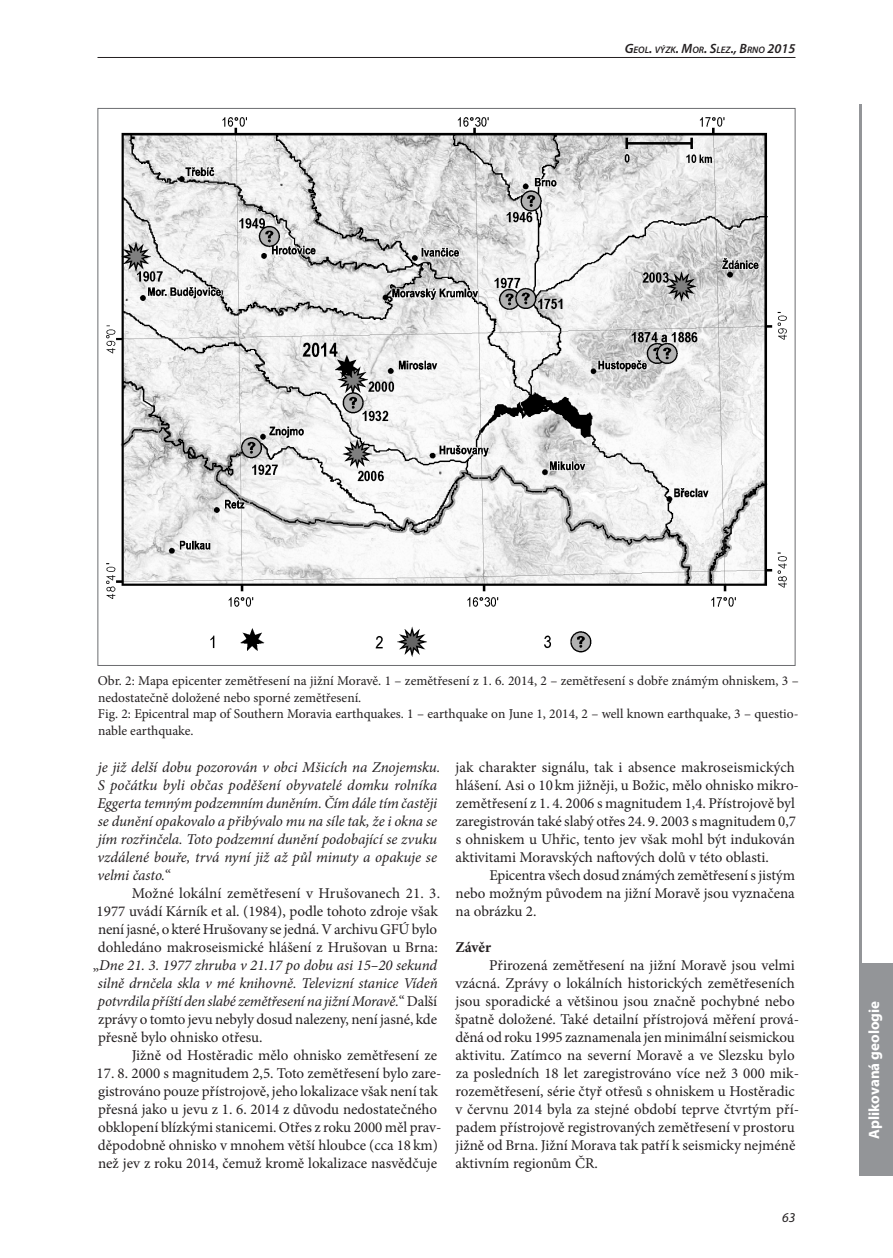
<style>
.page{position:relative;width:893px;height:1258px;background:#fff}
.page>*{position:absolute;margin:0;border:0;box-sizing:border-box;transform-origin:0 0}
.t1{font:15px/18px "Minion Pro";color:#231f20}
.t2{font:italic 15px/18px "Minion Pro";letter-spacing:-.005em;color:#231f20}
.t3{font:700 15px "Myriad Pro";color:#fff}
.t4{font:700 15px "Minion Pro";letter-spacing:-.005em;color:#231f20}
.t5{font:13.5px/16.5px "Minion Pro";color:#231f20}
.t6{font:italic 13.5px "Myriad Pro";color:#231f20}
.t7{font:italic 600 9.45px "Myriad Pro";color:#231f20}
.s1{font-size:13.5px}
.s2{font-style:normal}
</style>
<div class="page">
<hr style="left:859px;top:104px;width:2px;height:1071px;background:#939598">
<hr style="left:97px;top:57px;width:698px;height:1px;background:#231f20">
<img style="left:106px;top:117px;width:681px;height:540px">
<div style="left:859px;top:963px;width:33px;height:212px;background:#939598"></div>
<p class="t7" style="left:624px;top:46px;width:172px"><span class="s1">G</span>EOL<span class="s1">.</span> VÝZK<span class="s1">. M</span>OR<span class="s1">. S</span>LEZ<span class="s1">., B</span>RNO <span class="s1">2015</span></p>
<p class="t5" style="left:98px;top:674px;width:702px">Obr. 2: Mapa epicenter zemětřesení na jižní Moravě. 1 – zemětřesení z 1. 6. 2014, 2 – zemětřesení s dobře známým ohniskem, 3 – nedostatečně doložené nebo sporné zemětřesení.<br>Fig. 2: Epicentral map of Southern Moravia earthquakes. 1 – earthquake on June 1, 2014, 2 – well known earthquake, 3 – questio&shy;nable earthquake.</p>
<p class="t2" style="left:97px;top:759px;width:344px">je již delší dobu pozorován v obci Mšicích na Znojemsku.<br>S počátku byli občas poděšení obyvatelé domku rolníka Eggerta temným podzemním duněním. Čím dále tím častěji se dunění opakovalo a přibývalo mu na síle tak, že i okna se jím rozřinčela. Toto podzemní dunění podobající se zvuku vzdálené bouře, trvá nyní již až půl minuty a opakuje se velmi často.<span class="s2">“</span></p>
<p class="t1" style="left:132px;top:885px;width:310px">Možné lokální zemětřesení v Hrušovanech 21. 3.</p>
<p class="t1" style="left:97px;top:903px;width:342px">1977 uvádí Kárník et al. (1984), podle tohoto zdroje však</p>
<p class="t1" style="left:98px;top:921px;width:340px">není jasné, o které Hrušovany se jedná. V archivu GFÚ bylo</p>
<p class="t1" style="left:98px;top:939px;width:341px">dohledáno makroseismické hlášení z Hrušovan u Brna:</p>
<p class="t2" style="left:93px;top:957px;width:346px"><span class="s2">„</span>Dne 21. 3. 1977 zhruba v 21.17 po dobu asi 15–20 sekund</p>
<p class="t2" style="left:98px;top:975px;width:341px">silně drnčela skla v mé knihovně. Televizní stanice Vídeň</p>
<p class="t2" style="left:98px;top:993px;width:341px">potvrdila příští den slabé zemětřesení na jižní Moravě.<span class="s2">“ Další</span></p>
<p class="t1" style="left:98px;top:1011px;width:340px">zprávy o tomto jevu nebyly dosud nalezeny, není jasné, kde</p>
<p class="t1" style="left:98px;top:1029px;width:166px">přesně bylo ohnisko otřesu.</p>
<p class="t1" style="left:132px;top:1047px;width:307px">Jižně od Hostěradic mělo ohnisko zemětřesení ze</p>
<p class="t1" style="left:97px;top:1065px;width:346px">17. 8. 2000 s magnitudem 2,5. Toto zemětřesení bylo zare&shy;gistrováno pouze přístrojově, jeho lokalizace však není tak přesná jako u jevu z 1. 6. 2014 z důvodu nedostatečného obklopení blízkými stanicemi. Otřes z roku 2000 měl prav&shy;děpodobně ohnisko v mnohem větší hloubce (cca 18 km) než jev z roku 2014, čemuž kromě lokalizace nasvědčuje</p>
<p class="t1" style="left:455px;top:759px;width:345px">jak charakter signálu, tak i absence makroseismických hlášení. Asi o 10 km jižněji, u Božic, mělo ohnisko mikro&shy;zemětřesení z 1. 4. 2006 s magnitudem 1,4. Přístrojově byl zaregistrován také slabý otřes 24. 9. 2003 s magnitudem 0,7 s ohniskem u Uhřic, tento jev však mohl být indukován aktivitami Moravských naftových dolů v této oblasti.</p>
<p class="t1" style="left:455px;top:867px;width:341px;text-align:justify;text-indent:34px">Epicentra všech dosud známých zemětřesení s jistým nebo možným původem na jižní Moravě jsou vyznačena na obrázku 2.</p>
<p class="t4" style="left:455px;top:941px;width:37px">Závěr</p>
<p class="t1" style="left:455px;top:957px;width:345px;text-indent:34px">Přirozená zemětřesení na jižní Moravě jsou velmi vzácná. Zprávy o lokálních historických zemětřeseních jsou sporadické a většinou jsou značně pochybné nebo špatně doložené. Také detailní přístrojová měření prová&shy;děná od roku 1995 zaznamenala jen minimální seismickou aktivitu. Zatímco na severní Moravě a ve Slezsku bylo za posledních 18 let zaregistrováno více než 3 000 mik&shy;rozemětřesení, série čtyř otřesů s ohniskem u Hostěradic v červnu 2014 byla za stejné období teprve čtvrtým pří&shy;padem přístrojově registrovaných zemětřesení v prostoru jižně od Brna. Jižní Morava tak patří k seismicky nejméně aktivním regionům ČR.</p>
<p class="t6" style="left:781px;top:1212px;width:15px">63</p>
<p class="t3" style="left:867px;top:1138px;width:139px;rotate:-90deg">Aplikovaná geologie</p>
</div>
